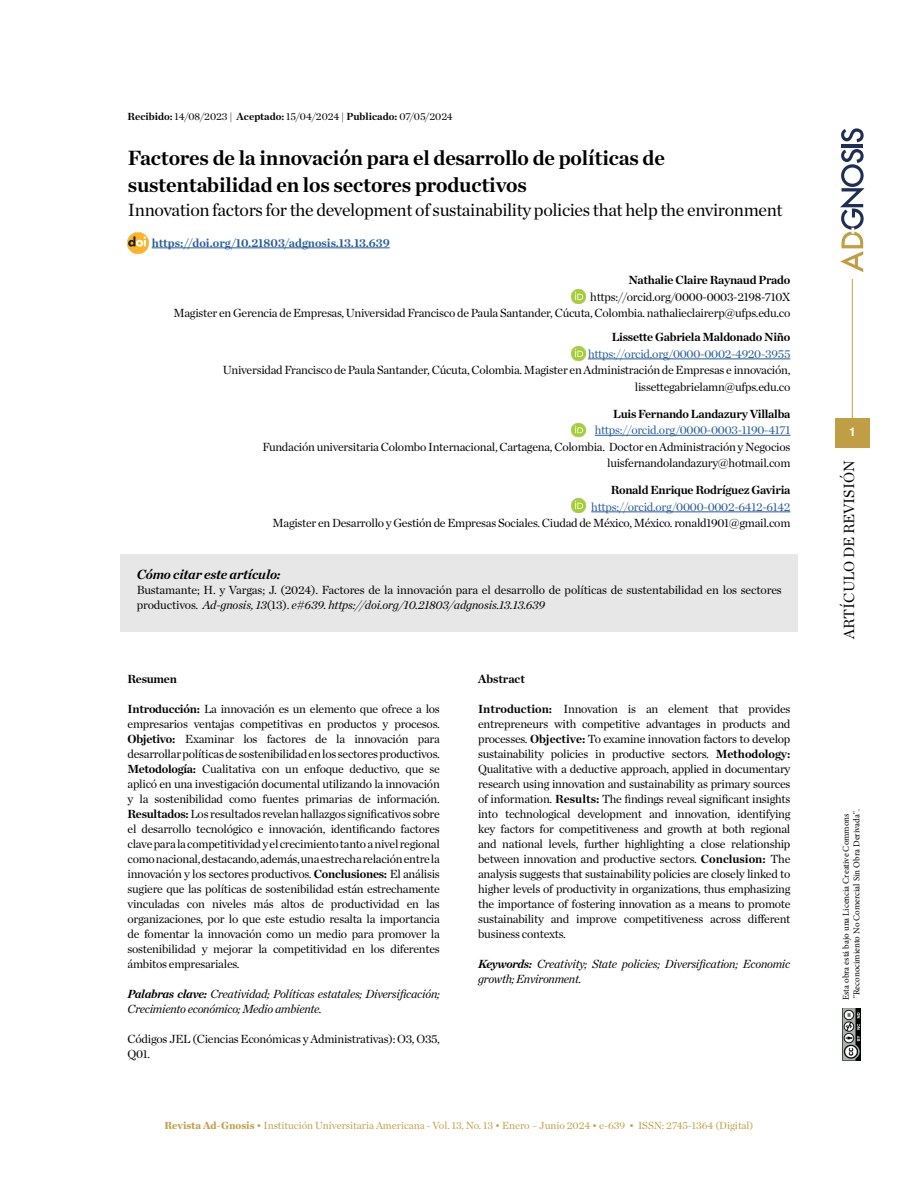
<style>
.page{position:relative;width:918px;height:1188px;background:#fff}
.page>*{position:absolute;margin:0;border:0;box-sizing:border-box;transform-origin:0 0}
.t1{font:700 21px/27px "Chronicle Deck";letter-spacing:-.01em;color:#000}
.t2{font:18px "Chronicle Deck";letter-spacing:-.02em;color:#000}
.t3{font:15px "Chronicle Deck";color:#000}
.t4{font:italic 700 13.5px "Chronicle Deck";letter-spacing:-.01em;color:#000}
.t5{font:12px/15px "Chronicle Deck";letter-spacing:-.02em;color:#000;text-align:right}
.t6{font:italic 12px/15px "Chronicle Deck";letter-spacing:-.02em;color:#000}
.t7{font:700 12px "Chronicle Deck";letter-spacing:-.02em;color:#000}
.t8{font:12px "Chronicle Deck";letter-spacing:-.02em;color:#275b9b}
.t9{font:700 12px "Chronicle Deck";color:#275b9b}
.t10{font:700 12px "Chronicle Deck";color:#000}
.t11{font:700 12px "Helvetica";color:#fff}
.t12{font:10.5px "Chronicle Deck";color:#c09e43}
.t13{font:10.5px "Chronicle Deck";color:#000}
.t14{font:9px/10.8px "Minion Pro";color:#000}
.s1{font-weight:700}
.s2{font-style:italic}
.s3{font-weight:900}
</style>
<div class="page">
<div style="left:120px;top:554px;width:677px;height:78px;background:#e7e7e7"></div>
<hr style="left:152px;top:248px;width:238px;height:1px;background:#275b9b">
<hr style="left:588px;top:359px;width:202px;height:1px;background:#275b9b">
<hr style="left:595px;top:435px;width:195px;height:1px;background:#275b9b">
<hr style="left:591px;top:512px;width:199px;height:1px;background:#275b9b">
<img style="left:128px;top:233px;width:21px;height:21px">
<img style="left:571px;top:347px;width:14px;height:14px">
<img style="left:571px;top:290px;width:14px;height:14px">
<img style="left:571px;top:423px;width:14px;height:14px">
<img style="left:571px;top:499px;width:14px;height:13px">
<hr style="left:852px;top:279px;width:1px;height:139px;background:#c09e43">
<div style="left:835px;top:418px;width:35px;height:30px;background:#c09e43"></div>
<hr style="left:842px;top:144px;width:21px;height:3px;background:#1e2e54">
<svg style="left:841px;top:128px;width:23px;height:14px"></svg>
<svg style="left:840px;top:149px;width:25px;height:123px"></svg>
<img style="left:842px;top:1008px;width:18px;height:52px">
<p class="t13" style="left:128px;top:109px;width:327px"><span class="s1">Recibido:</span> 14/08/2023 | <span class="s1">Aceptado:</span> 15/04/2024 | <span class="s1">Publicado:</span> 07/05/2024</p>
<h1 class="t1" style="left:128px;top:143px;width:538px">Factores de la innovación para el desarrollo de políticas de sustentabilidad en los sectores productivos</h1>
<h2 class="t2" style="left:128px;top:197px;width:656px">Innovation factors for the development of sustainability policies that help the environment</h2>
<p class="t9" style="left:152px;top:233px;width:240px">https://doi.org/10.21803/adgnosis.13.13.639</p>
<p class="t7" style="left:628px;top:270px;width:163px">Nathalie Claire Raynaud Prado</p>
<p class="t5" style="left:173px;top:288px;width:619px;line-height:16.5px">https://orcid.org/0000-0003-2198-710X<br>Magister en Gerencia de Empresas, Universidad Francisco de Paula Santander, Cúcuta, Colombia. nathalieclairerp@ufps.edu.co</p>
<p class="t7" style="left:612px;top:327px;width:180px">Lissette Gabriela Maldonado Niño</p>
<p class="t8" style="left:588px;top:344px;width:204px">https://orcid.org/0000-0002-4920-3955</p>
<p class="t5" style="left:223px;top:361px;width:569px;line-height:16.5px">Universidad Francisco de Paula Santander, Cúcuta, Colombia. Magister en Administración de Empresas e innovación, lissettegabrielamn@ufps.edu.co</p>
<p class="t7" style="left:613px;top:404px;width:179px">Luis Fernando Landazury Villalba</p>
<p class="t8" style="left:595px;top:421px;width:197px">https://orcid.org/0000-0003-1190-4171</p>
<p class="t5" style="left:262px;top:437px;width:530px;line-height:16.5px">Fundación universitaria Colombo Internacional, Cartagena, Colombia. Doctor en Administración y Negocios luisfernandolandazury@hotmail.com</p>
<p class="t7" style="left:611px;top:480px;width:181px">Ronald Enrique Rodríguez Gaviria</p>
<p class="t8" style="left:591px;top:497px;width:201px">https://orcid.org/0000-0002-6412-6142</p>
<p class="t5" style="left:272px;top:515px;width:519px">Magister en Desarrollo y Gestión de Empresas Sociales. Ciudad de México, México. ronald1901@gmail.com</p>
<p class="t4" style="left:137px;top:564px;width:146px">Cómo citar este artículo:</p>
<p class="t5" style="left:137px;top:582px;width:647px;text-align:left">Bustamante; H. y Vargas; J. (2024). Factores de la innovación para el desarrollo de políticas de sustentabilidad en los sectores productivos. <span class="s2">Ad-gnosis, 13</span>(13). <span class="s2">e#639. https://doi.org/10.21803/adgnosis.13.13.639</span></p>
<p class="t7" style="left:128px;top:669px;width:51px">Resumen</p>
<p class="t5" style="left:128px;top:701px;width:314px;text-align:justify"><span class="s1">Introducción:</span> La innovación es un elemento que ofrece a los empresarios ventajas competitivas en productos y procesos.<br><span class="s1">Objetivo:</span> Examinar los factores de la innovación para desarrollar políticas de sostenibilidad en los sectores productivos.<br><span class="s1">Metodología:</span> Cualitativa con un enfoque deductivo, que se aplicó en una investigación documental utilizando la innovación y la sostenibilidad como fuentes primarias de información.<br><span class="s1">Resultados:</span> Los resultados revelan hallazgos significativos sobre el desarrollo tecnológico e innovación, identificando factores clave para la competitividad y el crecimiento tanto a nivel regional como nacional, destacando, además, una estrecha relación entre la innovación y los sectores productivos. <span class="s1">Conclusiones:</span> El análisis sugiere que las políticas de sostenibilidad están estrechamente vinculadas con niveles más altos de productividad en las organizaciones, por lo que este estudio resalta la importancia de fomentar la innovación como un medio para promover la sostenibilidad y mejorar la competitividad en los diferentes ámbitos empresariales.</p>
<p class="t6" style="left:128px;top:986px;width:314px"><span class="s1">Palabras clave:</span> Creatividad; Políticas estatales; Diversificación;<br>Crecimiento económico; Medio ambiente.</p>
<p class="t5" style="left:128px;top:1031px;width:314px;text-align:left">Códigos JEL (Ciencias Económicas y Administrativas): O3, O35,<br>Q01.</p>
<p class="t10" style="left:478px;top:669px;width:48px">Abstract</p>
<p class="t5" style="left:478px;top:701px;width:314px;text-align:justify"><span class="s1">Introduction:</span> Innovation is an element that provides entrepreneurs with competitive advantages in products and processes. <span class="s1">Objective:</span> To examine innovation factors to develop sustainability policies in productive sectors. <span class="s1">Methodology:<br></span>Qualitative with a deductive approach, applied in documentary research using innovation and sustainability as primary sources of information. <span class="s1">Results:</span> The findings reveal significant insights into technological development and innovation, identifying key factors for competitiveness and growth at both regional and national levels, further highlighting a close relationship between innovation and productive sectors. <span class="s1">Conclusion:</span> The analysis suggests that sustainability policies are closely linked to higher levels of productivity in organizations, thus emphasizing the importance of fostering innovation as a means to promote sustainability and improve competitiveness across different business contexts.</p>
<p class="t6" style="left:478px;top:956px;width:314px"><span class="s1">Keywords:</span> Creativity; State policies; Diversification; Economic growth; Environment.</p>
<p class="t12" style="left:164px;top:1117px;width:591px"><span class="s3">Revista Ad-Gnosis</span> • Institución Universitaria Americana - Vol. 13, No. 13 • Enero – Junio 2024 • e-639 • ISSN: 2745-1364 (Digital)</p>
<p class="t11" style="left:849px;top:425px;width:8px">1</p>
<p class="t3" style="left:838px;top:639px;width:180px;rotate:-90deg">ARTÍCULO DE REVISIÓN</p>
<p class="t14" style="left:840px;top:1000px;width:192px;rotate:-90deg">Esta obra está bajo una Licencia Creative Commons "Reconocimiento No Comercial Sin Obra Derivada".</p>
</div>
